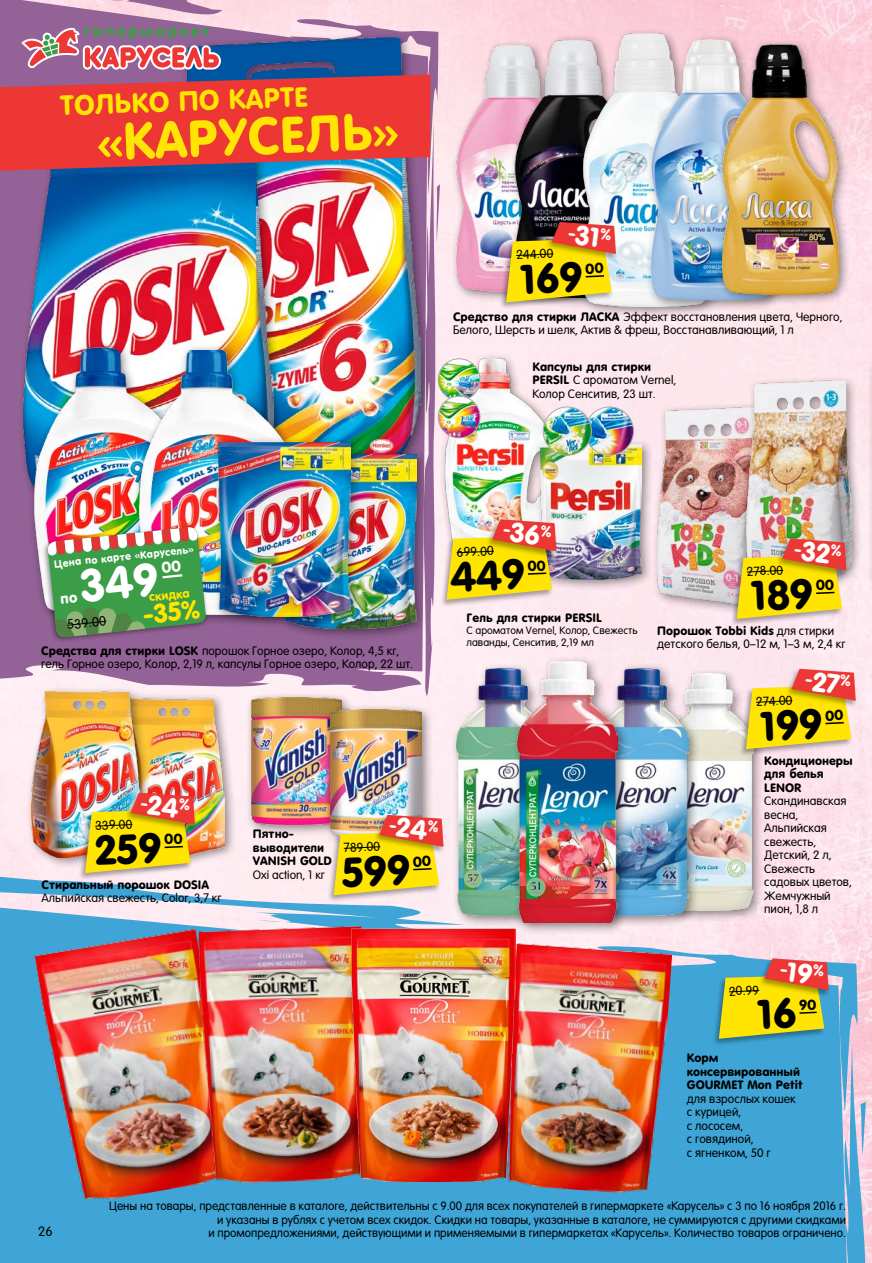
<style>
.page{position:relative;width:872px;height:1263px;background:#fff}
.page>*{position:absolute;margin:0;border:0;box-sizing:border-box;transform-origin:0 0}
.t1{font:50.7px "Sans Rounded";color:#ffe501}
.t2{font:27.45px "Sans Rounded";color:#ffe501}
.t3{font:26.7px "Sans Rounded";color:#fff}
.t4{font:25.95px "Sans Rounded";color:#ffe501}
.t5{font:300 13.5px "Sans Rounded";color:#000}
.t6{font:300 12.75px "Sans Rounded";color:#000}
.t7{font:12.15px "Sans Rounded";color:#ffe501}
.t8{font:300 12px/13.5px "Sans Rounded";color:#000}
.t9{font:12px/13.5px "Sans Rounded";color:#000}
.t10{font:300 10.5px/12px "Sans Rounded";color:#000}
.t11{font:10.35px "Sans Rounded";color:#fff}
.s1{font-weight:400}
</style>
<div class="page">
<img style="left:0;top:0;width:872px;height:1041px">
<svg style="left:466px;top:908px;width:380px;height:355px;background:#5aadd9"></svg>
<svg style="left:0;top:868px;width:466px;height:395px;background:#67b3dc"></svg>
<svg style="left:672px;top:945px;width:185px;height:167px;background:#5aadd9"></svg>
<svg style="left:43px;top:880px;width:116px;height:11px"></svg>
<svg style="left:841px;top:1041px;width:31px;height:222px;background:#a8bddb"></svg>
<svg style="left:0;top:0;width:225px;height:18px;background:#c39ab9"></svg>
<div style="left:451px;top:40px;width:132px;height:264px;background:#000;opacity:.45"></div>
<img style="left:457px;top:46px;width:51px;height:246px">
<div style="left:508px;top:34px;width:138px;height:275px;background:#000;opacity:.45"></div>
<img style="left:514px;top:40px;width:62px;height:182px">
<div style="left:245px;top:691px;width:109px;height:146px;background:#000;opacity:.45"></div>
<img style="left:251px;top:718px;width:74px;height:107px">
<div style="left:325px;top:703px;width:108px;height:146px;background:#000;opacity:.45"></div>
<img style="left:331px;top:718px;width:90px;height:112px">
<div style="left:111px;top:692px;width:125px;height:182px;background:#000;opacity:.45"></div>
<img style="left:152px;top:718px;width:73px;height:143px">
<div style="left:26px;top:686px;width:126px;height:183px;background:#000;opacity:.45"></div>
<img style="left:32px;top:718px;width:109px;height:139px">
<div style="left:652px;top:402px;width:122px;height:214px;background:#000;opacity:.45"></div>
<img style="left:658px;top:408px;width:82px;height:196px">
<div style="left:740px;top:375px;width:123px;height:214px;background:#000;opacity:.45"></div>
<img style="left:746px;top:381px;width:105px;height:196px">
<div style="left:576px;top:27px;width:146px;height:291px;background:#000;opacity:.45"></div>
<img style="left:582px;top:33px;width:62px;height:273px">
<div style="left:644px;top:33px;width:141px;height:279px;background:#000;opacity:.45"></div>
<img style="left:650px;top:39px;width:66px;height:261px">
<div style="left:716px;top:39px;width:134px;height:268px;background:#000;opacity:.45"></div>
<img style="left:722px;top:45px;width:116px;height:250px">
<div style="left:867px;top:356px;width:5px;height:236px;background:#f9e2e9"></div>
<div style="left:730px;top:554px;width:114px;height:73px;background:#000;opacity:.35"></div>
<div style="left:775px;top:537px;width:73px;height:41px;background:#000;opacity:.35"></div>
<div style="left:499px;top:238px;width:114px;height:72px;background:#000;opacity:.35"></div>
<div style="left:545px;top:221px;width:73px;height:41px;background:#000;opacity:.35"></div>
<div style="left:78px;top:808px;width:114px;height:73px;background:#000;opacity:.35"></div>
<div style="left:124px;top:791px;width:73px;height:41px;background:#000;opacity:.35"></div>
<div style="left:327px;top:830px;width:114px;height:73px;background:#000;opacity:.35"></div>
<div style="left:373px;top:814px;width:73px;height:41px;background:#000;opacity:.35"></div>
<div style="left:658px;top:667px;width:107px;height:256px;background:#000;opacity:.45"></div>
<img style="left:700px;top:673px;width:53px;height:238px">
<div style="left:589px;top:662px;width:111px;height:265px;background:#000;opacity:.45"></div>
<img style="left:630px;top:668px;width:58px;height:248px">
<div style="left:451px;top:662px;width:111px;height:265px;background:#000;opacity:.45"></div>
<img style="left:457px;top:668px;width:55px;height:248px">
<div style="left:512px;top:655px;width:118px;height:280px;background:#000;opacity:.45"></div>
<img style="left:518px;top:661px;width:100px;height:262px">
<div style="left:739px;top:684px;width:114px;height:73px;background:#000;opacity:.35"></div>
<div style="left:785px;top:668px;width:73px;height:41px;background:#000;opacity:.35"></div>
<div style="left:439px;top:352px;width:131px;height:207px;background:#000;opacity:.45"></div>
<img style="left:445px;top:358px;width:113px;height:177px">
<img style="left:438px;top:359px;width:42px;height:41px;border-radius:21px">
<div style="left:438px;top:359px;width:42px;height:42px;border:1px solid #aaaaab;border-radius:50%"></div>
<img style="left:438px;top:396px;width:42px;height:42px;border-radius:21px">
<div style="left:438px;top:396px;width:42px;height:42px;border:1px solid #aaaaab;border-radius:50%"></div>
<div style="left:534px;top:439px;width:120px;height:152px;background:#000;opacity:.45"></div>
<img style="left:540px;top:445px;width:102px;height:134px">
<img style="left:585px;top:407px;width:48px;height:48px;border-radius:24px">
<div style="left:585px;top:407px;width:48px;height:48px;border:1px solid #aaaaab;border-radius:50%"></div>
<img style="left:543px;top:407px;width:48px;height:48px;border-radius:24px">
<div style="left:543px;top:407px;width:48px;height:48px;border:1px solid #aaaaab;border-radius:50%"></div>
<div style="left:440px;top:535px;width:114px;height:72px;background:#000;opacity:.35"></div>
<div style="left:486px;top:518px;width:72px;height:41px;background:#000;opacity:.35"></div>
<img style="left:34px;top:929px;width:203px;height:276px">
<img style="left:500px;top:943px;width:172px;height:252px">
<img style="left:198px;top:926px;width:172px;height:258px">
<img style="left:351px;top:929px;width:164px;height:252px">
<div style="left:712px;top:974px;width:114px;height:72px;background:#000;opacity:.35"></div>
<div style="left:758px;top:957px;width:73px;height:41px;background:#000;opacity:.35"></div>
<svg style="left:736px;top:538px;width:110px;height:81px;background:#eabb3a"></svg>
<svg style="left:506px;top:222px;width:110px;height:80px;background:#daac2a"></svg>
<img style="left:85px;top:793px;width:110px;height:80px">
<svg style="left:334px;top:815px;width:109px;height:80px;background:#eb3"></svg>
<svg style="left:746px;top:669px;width:109px;height:80px;background:#f2c03d"></svg>
<svg style="left:446px;top:519px;width:110px;height:81px;background:#ecbd3d"></svg>
<img style="left:0;top:18px;width:440px;height:700px">
<svg style="left:719px;top:958px;width:109px;height:81px;background:#cab23a"></svg>
<h2 class="t2" style="left:59px;top:87px;width:251px;rotate:-2deg">только п о карте</h2>
<h1 class="t1" style="left:96px;top:108px;width:303px;rotate:-2deg">«карусель»</h1>
<p class="t6" style="left:516px;top:247px;width:39px;rotate:-3deg">244.00</p>
<h3 class="t3" style="left:570px;top:216px;width:44px;rotate:7deg"><sup>-</sup>31<sup>%</sup></h3>
<p class="t8" style="left:453px;top:310px;width:391px"><span class="s1">Средство для стирки ЛАСКА</span> Эффект восстановления цвета, Черного,<br>Белого, Шерсть и шелк, Актив &amp; фреш, Восстанавливающий, 1 л</p>
<p class="t8" style="left:532px;top:359px;width:145px"><span class="s1">Капсулы для стирки<br>PERSIL</span> С ароматом Vernel,<br>Колор Сенситив, 23 шт.</p>
<p class="t11" style="left:53px;top:557px;width:142px;rotate:-6deg">Цена по карте «Карусель»</p>
<p class="t7" style="left:148px;top:589px;width:43px;rotate:-6deg">скидка</p>
<p class="t5" style="left:66px;top:616px;width:41px;rotate:-6deg">539.00</p>
<h3 class="t4" style="left:141px;top:598px;width:59px;rotate:-6deg">-35%</h3>
<p class="t8" style="left:41px;top:643px;width:373px"><span class="s1">Средства для стирки LOSK</span> порошок Горное озеро, Колор, 4,5 кг, гель Горное озеро, Колор, 2,19 л, капсулы Горное озеро, Колор, 22 шт.</p>
<p class="t6" style="left:456px;top:544px;width:39px;rotate:-3deg">699.00</p>
<h3 class="t3" style="left:505px;top:513px;width:50px;rotate:7deg"><sup>-</sup>36<sup>%</sup></h3>
<p class="t9" style="left:466px;top:610px;width:137px">Гель для стирки PERSIL</p>
<p class="t10" style="left:466px;top:623px;width:172px">С ароматом Vernel, Колор, Свежесть лаванды, Сенситив, 2,19 мл</p>
<p class="t6" style="left:746px;top:563px;width:38px;rotate:-3deg">278.00</p>
<h3 class="t3" style="left:796px;top:532px;width:49px;rotate:7deg"><sup>-</sup>32<sup>%</sup></h3>
<p class="t8" style="left:657px;top:623px;width:190px"><span class="s1">Порошок Tobbi Kids</span> для стирки детского белья, 0–12 м, 1–3 м, 2,4 кг</p>
<p class="t6" style="left:755px;top:694px;width:38px;rotate:-3deg">274.00</p>
<h3 class="t3" style="left:807px;top:663px;width:47px;rotate:7deg"><sup>-</sup>27<sup>%</sup></h3>
<p class="t6" style="left:95px;top:817px;width:39px;rotate:-3deg">339.00</p>
<h3 class="t3" style="left:143px;top:786px;width:51px;rotate:7deg"><sup>-</sup>24<sup>%</sup></h3>
<p class="t9" style="left:42px;top:878px;width:169px">Стиральный порошок DOSIA</p>
<p class="t8" style="left:42px;top:891px;width:182px">Альпийская свежесть, Color, 3,7 кг</p>
<p class="t9" style="left:253px;top:827px;width:81px">Пятно&shy;выводители<br>VANISH GOLD</p>
<p class="t8" style="left:253px;top:868px;width:74px">Oxi action, 1 кг</p>
<p class="t6" style="left:343px;top:840px;width:38px;rotate:-3deg">789.00</p>
<h3 class="t3" style="left:391px;top:808px;width:51px;rotate:7deg"><sup>-</sup>24<sup>%</sup></h3>
<p class="t9" style="left:764px;top:754px;width:90px">Кондиционеры для белья<br>LENOR</p>
<p class="t8" style="left:764px;top:794px;width:89px">Скандинавская весна,<br>Альпийская свежесть,<br>Детский, 2 л,<br>Свежесть садовых цветов,<br>Жемчужный пион, 1,8 л</p>
<p class="t6" style="left:728px;top:983px;width:32px;rotate:-3deg">20.99</p>
<h3 class="t3" style="left:782px;top:953px;width:45px;rotate:7deg"><sup>-</sup>19<sup>%</sup></h3>
<p class="t9" style="left:687px;top:1051px;width:117px">Корм консервированный<br>GOURMET Mon Petit</p>
<p class="t8" style="left:687px;top:1091px;width:110px">для взрослых кошек с курицей,<br>с лососем,<br>с говядиной,<br>с ягненком, 50 г</p>
<p class="t5" style="left:38px;top:1223px;width:16px">26</p>
<p class="t8" style="left:109px;top:1199px;width:738px;text-align:right">Цены на товары, представленные в каталоге, действительны с 9.00 для всех покупателей в гипермаркете «Карусель» с 3 по 16 ноября 2016 г. и указаны в рублях с учетом всех скидок. Скидки на товары, указанные в каталоге, не суммируются с другими скидками<br>и промопредложениями, действующими и применяемыми в гипермаркетах «Карусель». Количество товаров ограничено.</p>
</div>
